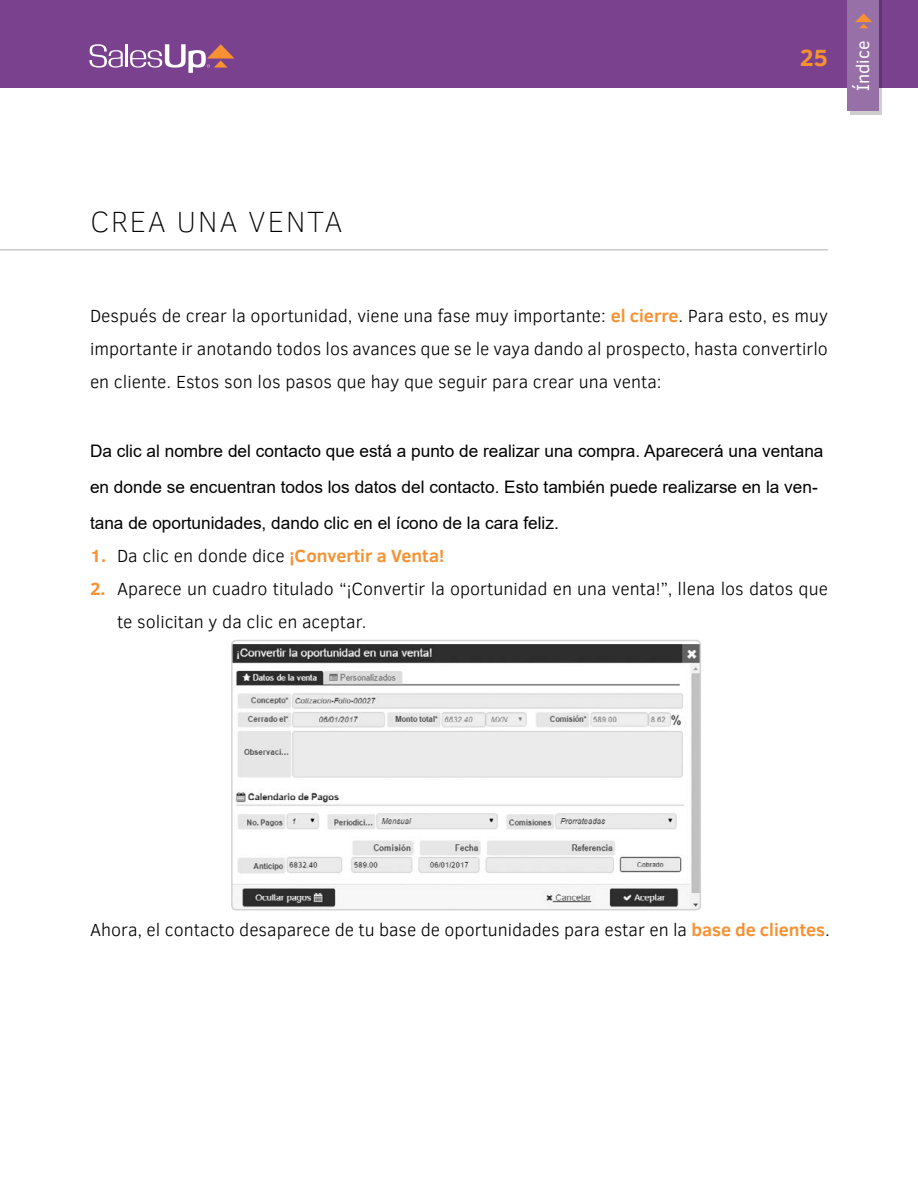
<style>
.page{position:relative;width:918px;height:1188px;background:#fff}
.page>*{position:absolute;margin:0;border:0;box-sizing:border-box;transform-origin:0 0}
.t1{font:100 30px "Clear Sans";letter-spacing:.05em;color:#000}
.t2{font:700 24px "Clear Sans";color:#f79131}
.t3{font:300 18px/33px "Clear Sans";color:#000;text-align:justify}
.t4{font:700 18px "Clear Sans";color:#f79131}
.t5{font:18px "Clear Sans";color:#fff}
.t6{font:17.25px/36px "Arial";color:#000}
.s1{font-weight:700;color:#f79131}
.s2{font-weight:300;color:#000}
</style>
<div class="page">
<div style="left:0;top:0;width:918px;height:88px;background:#7a428e"></div>
<svg style="left:89px;top:44px;width:34px;height:24px"></svg>
<hr style="left:126px;top:44px;width:2px;height:23px;background:#fff">
<svg style="left:130px;top:44px;width:105px;height:29px"></svg>
<svg style="left:850px;top:0;width:32px;height:115px"></svg>
<div style="left:848px;top:0;width:31px;height:111px;background:#9770a8"></div>
<svg style="left:855px;top:13px;width:17px;height:15px"></svg>
<hr style="left:0;top:249px;width:828px;height:1px;background:#c9c9c9">
<img style="left:234px;top:644px;width:466px;height:266px">
<div style="left:231px;top:640px;width:470px;height:270px;border:2px solid #d1d3d4;border-radius:4px"></div>
<h1 class="t1" style="left:90px;top:202px;width:254px">CREA UNA VENTA</h1>
<h2 class="t2" style="left:800px;top:40px;width:30px">25</h2>
<p class="t5" style="left:851px;top:91px;width:52px;rotate:-90deg">Índice</p>
<p class="t3" style="left:90px;top:299px;width:739px">Después de crear la oportunidad, viene una fase muy importante: <span class="s1">el cierre</span>. Para esto, es muy importante ir anotando todos los avances que se le vaya dando al prospecto, hasta convertirlo en cliente. Estos son los pasos que hay que seguir para crear una venta:</p>
<p class="t6" style="left:90px;top:433px;width:735px">Da clic al nombre del contacto que está a punto de realizar una compra. Aparecerá una ventana en donde se encuentran todos los datos del contacto. Esto también puede realizarse en la ven&shy;tana de oportunidades, dando clic en el ícono de la cara feliz.</p>
<p class="t4" style="left:90px;top:543px;width:356px">1. <span class="s2">Da clic en donde dice</span> ¡Convertir a Venta!</p>
<p class="t3" style="left:117px;top:572px;width:712px;text-indent:-27px"><span class="s1">2.</span> Aparece un cuadro titulado “¡Convertir la oportunidad en una venta!”, llena los datos que te solicitan y da clic en aceptar.</p>
<p class="t3" style="left:90px;top:913px;width:741px">Ahora, el contacto desaparece de tu base de oportunidades para estar en la <span class="s1">base de clientes</span>.</p>
</div>
